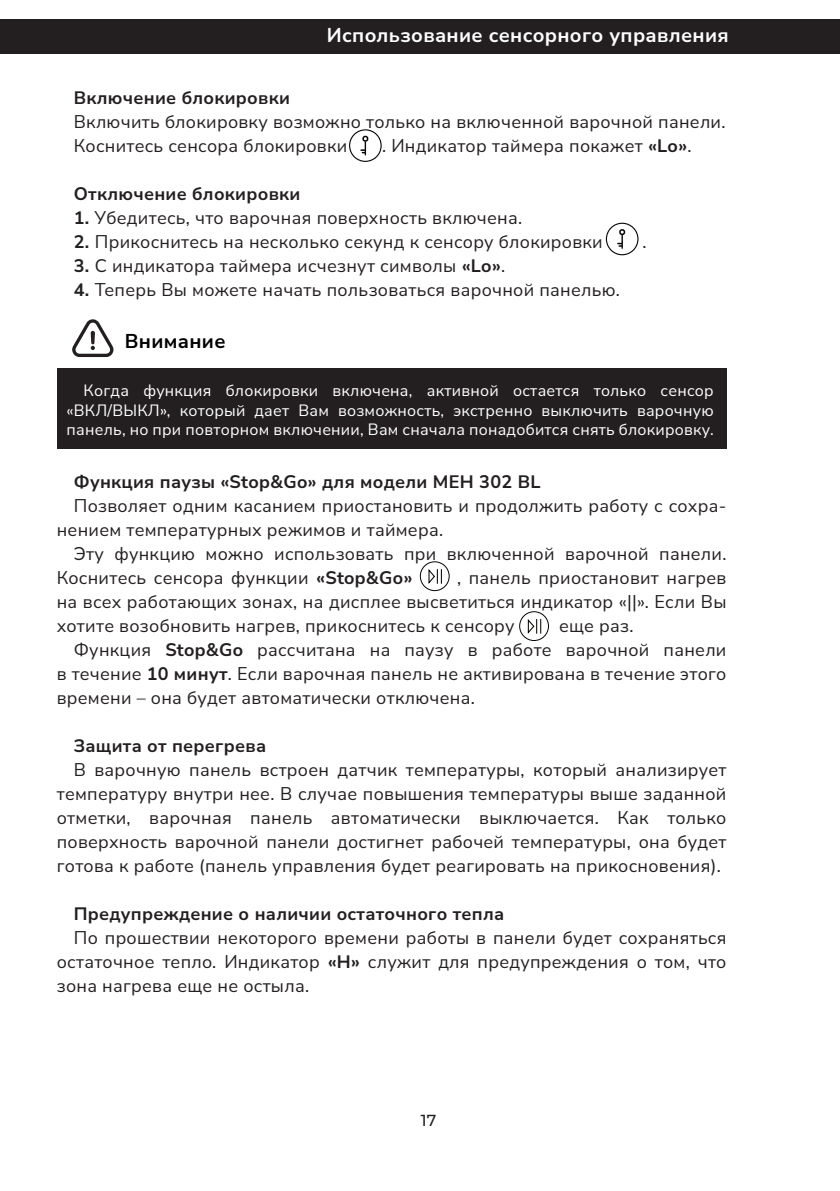
<style>
.page{position:relative;width:840px;height:1191px;background:#fff}
.page>*{position:absolute;margin:0;border:0;box-sizing:border-box;transform-origin:0 0}
.Заголовок_10_Bold_It{font:700 20px "Nunito Sans";letter-spacing:.015em;color:#fff}
.Заголовок_10_Bold_It-2{font:700 20px "Nunito Sans";letter-spacing:.015em;color:#000}
.Заголовок_9_Bold{font:18px/24px "Nunito Sans";letter-spacing:.015em;color:#231f20;text-align:justify}
.Заголовок_9_Bold-2{font:700 18px "Nunito Sans";letter-spacing:.015em;color:#231f20}
.Заголовок_10_Bold_It-3{font:16px/19.2px "Nunito Sans";letter-spacing:.015em;color:#fff;text-align:justify}
.t1{font:500 16px "Montserrat";color:#231f20}
.s1{font-weight:700}
</style>
<div class="page">
<div style="left:0;top:19px;width:839px;height:35px;background:#231f20"></div>
<div style="left:349px;top:129px;width:32px;height:33px;border:1px solid #040503;border-radius:50%"></div>
<div style="left:605px;top:223px;width:33px;height:32px;border:1px solid #040503;border-radius:50%"></div>
<svg style="left:360px;top:135px;width:9px;height:20px"></svg>
<svg style="left:617px;top:229px;width:8px;height:19px"></svg>
<div style="left:57px;top:368px;width:669px;height:80px;background:#231f20"></div>
<svg style="left:72px;top:319px;width:42px;height:38px"></svg>
<svg style="left:428px;top:569px;width:13px;height:15px"></svg>
<div style="left:420px;top:561px;width:29px;height:30px;border:1px solid #040503;border-radius:50%"></div>
<svg style="left:527px;top:619px;width:14px;height:15px"></svg>
<div style="left:519px;top:611px;width:29px;height:30px;border:1px solid #040503;border-radius:50%"></div>
<p class="Заголовок_10_Bold_It" style="left:327px;top:21px;width:403px">Использование сенсорного управления</p>
<p class="Заголовок_9_Bold-2" style="left:74px;top:85px;width:217px">Включение блокировки</p>
<p class="Заголовок_9_Bold" style="left:74px;top:109px;width:653px">Включить блокировку возможно только на включенной варочной панели.</p>
<p class="Заголовок_9_Bold" style="left:74px;top:133px;width:275px">Коснитесь сенсора блокировки</p>
<p class="Заголовок_9_Bold" style="left:382px;top:133px;width:311px">. Индикатор таймера покажет <span class="s1">«Lo»</span>.</p>
<p class="Заголовок_9_Bold-2" style="left:74px;top:181px;width:228px">Отключение блокировки</p>
<p class="Заголовок_9_Bold" style="left:74px;top:205px;width:449px"><span class="s1">1.</span> Убедитесь, что варочная поверхность включена.</p>
<p class="Заголовок_9_Bold" style="left:74px;top:229px;width:530px"><span class="s1">2.</span> Прикоснитесь на несколько секунд к сенсору блокировки</p>
<p class="Заголовок_9_Bold" style="left:642px;top:229px;width:6px">.</p>
<p class="Заголовок_9_Bold" style="left:74px;top:253px;width:433px"><span class="s1">3.</span> С индикатора таймера исчезнут символы <span class="s1">«Lo»</span>.</p>
<p class="Заголовок_9_Bold" style="left:74px;top:277px;width:547px"><span class="s1">4.</span> Теперь Вы можете начать пользоваться варочной панелью.</p>
<p class="Заголовок_10_Bold_It-2" style="left:125px;top:327px;width:102px">Внимание</p>
<p class="Заголовок_10_Bold_It-3" style="left:67px;top:380px;width:648px;text-indent:17px">Когда функция блокировки включена, активной остается только сенсор «ВКЛ/ВЫКЛ», который дает Вам возможность, экстренно выключить варочную панель, но при повторном включении, Вам сначала понадобится снять блокировку.</p>
<p class="Заголовок_9_Bold-2" style="left:74px;top:469px;width:468px">Функция паузы «Stop&amp;Go» для модели МЕН 302 BL</p>
<p class="Заголовок_9_Bold" style="left:57px;top:493px;width:670px;text-indent:17px">Позволяет одним касанием приостановить и продолжить работу с сохра&shy;нением температурных режимов и таймера.</p>
<p class="Заголовок_9_Bold" style="left:57px;top:541px;width:670px;text-indent:17px">Эту функцию можно использовать при включенной варочной панели.<br>Коснитесь сенсора функции <span class="s1">«Stop&amp;Go»</span></p>
<p class="Заголовок_9_Bold" style="left:57px;top:565px;width:670px;text-indent:400px">, панель приостановит нагрев на всех работающих зонах, на дисплее высветиться индикатор «||». Если Вы хотите возобновить нагрев, прикоснитесь к сенсору</p>
<p class="Заголовок_9_Bold" style="left:558px;top:613px;width:76px">еще раз.</p>
<p class="Заголовок_9_Bold" style="left:57px;top:637px;width:670px;text-indent:17px">Функция <span class="s1">Stop&amp;Go</span> рассчитана на паузу в работе варочной панели в течение <span class="s1">10 минут</span>. Если варочная панель не активирована в течение этого времени – она будет автоматически отключена.</p>
<p class="Заголовок_9_Bold-2" style="left:74px;top:733px;width:194px">Защита от перегрева</p>
<p class="Заголовок_9_Bold" style="left:57px;top:757px;width:670px;text-indent:17px">В варочную панель встроен датчик температуры, который анализирует температуру внутри нее. В случае повышения температуры выше заданной отметки, варочная панель автоматически выключается. Как только поверхность варочной панели достигнет рабочей температуры, она будет готова к работе (панель управления будет реагировать на прикосновения).</p>
<p class="Заголовок_9_Bold-2" style="left:74px;top:901px;width:432px">Предупреждение о наличии остаточного тепла</p>
<p class="Заголовок_9_Bold" style="left:57px;top:925px;width:670px;text-indent:17px">По прошествии некоторого времени работы в панели будет сохраняться остаточное тепло. Индикатор <span class="s1">«Н»</span> служит для предупреждения о том, что зона нагрева еще не остыла.</p>
<p class="t1" style="left:420px;top:1108px;width:17px">17</p>
</div>
